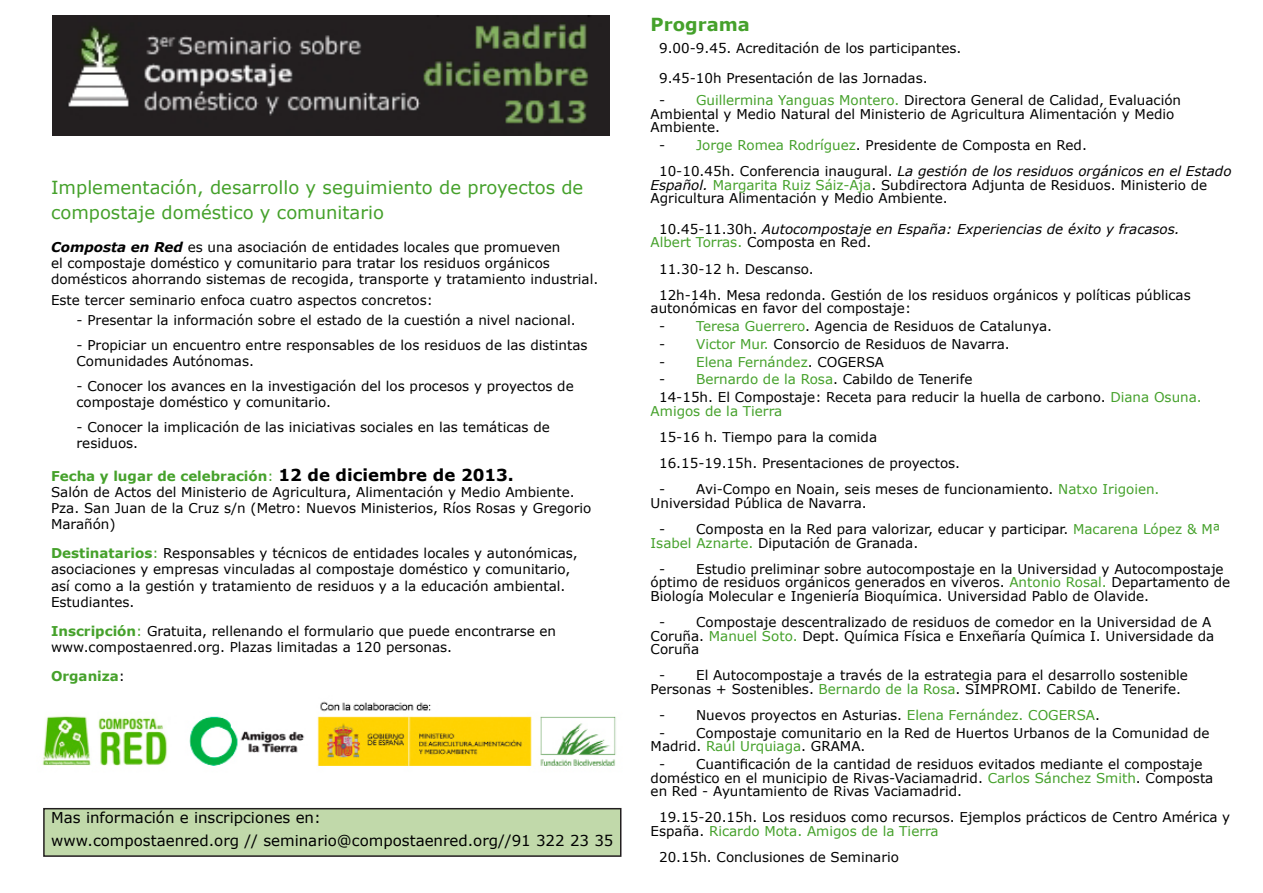
<style>
.page{position:relative;width:1263px;height:893px;background:#fff}
.page>*{position:absolute;margin:0;border:0;box-sizing:border-box;transform-origin:0 0}
.t1{font:18px/25.2px "Verdana";color:#45a12b}
.t2{font:700 18px "Verdana";color:#45a12b}
.t3{font:15px/22.2px "Verdana";color:#000}
.t4{font:13.5px/13.5px "Verdana";color:#000}
.t5{font:italic 13.5px/13.5px "Verdana";color:#000}
.t6{font:13.5px "Verdana";color:#45a12b}
.t7{font:700 13.5px "Verdana";color:#45a12b}
.s1{font-weight:700;font-style:italic}
.s2{font-weight:700;color:#45a12b}
.s3{color:#45a12b}
.s4{font-weight:700;font-size:16.5px}
.s5{font-weight:400;color:#000}
.s6{font-style:italic}
.s7{font-style:normal}
.s8{font-style:normal;color:#45a12b}
.s9{color:#000}
</style>
<div class="page">
<div style="left:43px;top:808px;width:578px;height:49px;background:#c1d9aa;border:2px solid #231f20"></div>
<img style="left:52px;top:15px;width:557px;height:121px">
<img style="left:42px;top:701px;width:574px;height:65px">
<h1 class="t1" style="left:51px;top:174px;width:534px">Implementación, desarrollo y seguimiento de proyectos de compostaje doméstico y comunitario</h1>
<p class="t4" style="left:51px;top:238px;width:549px;line-height:16.2px"><span class="s1">Composta en Red</span> es una asociación de entidades locales que promueven<br>el compostaje doméstico y comunitario para tratar los residuos orgánicos domésticos ahorrando sistemas de recogida, transporte y tratamiento industrial.</p>
<p class="t4" style="left:51px;top:293px;width:383px">Este tercer seminario enfoca cuatro aspectos concretos:</p>
<p class="t4" style="left:77px;top:313px;width:501px">- Presentar la información sobre el estado de la cuestión a nivel nacional.</p>
<p class="t4" style="left:77px;top:337px;width:512px;line-height:16.2px">- Propiciar un encuentro entre responsables de los residuos de las distintas<br>Comunidades Autónomas.</p>
<p class="t4" style="left:77px;top:377px;width:499px;line-height:16.2px">- Conocer los avances en la investigación del los procesos y proyectos de compostaje doméstico y comunitario.</p>
<p class="t4" style="left:77px;top:418px;width:475px;line-height:16.2px">- Conocer la implicación de las iniciativas sociales en las temáticas de residuos.</p>
<p class="t4" style="left:51px;top:467px;width:542px;line-height:16.2px"><span class="s2">Fecha y lugar de celebración</span><span class="s3">:</span> <span class="s4">12 de diciembre de 2013.<br></span>Salón de Actos del Ministerio de Agricultura, Alimentación y Medio Ambiente.<br>Pza. San Juan de la Cruz s/n (Metro: Nuevos Ministerios, Ríos Rosas y Gregorio Marañón)</p>
<p class="t4" style="left:51px;top:545px;width:528px;line-height:16.2px"><span class="s2">Destinatarios</span><span class="s3">:</span> Responsables y técnicos de entidades locales y autonómicas, asociaciones y empresas vinculadas al compostaje doméstico y comunitario, así como a la gestión y tratamiento de residuos y a la educación ambiental.<br>Estudiantes.</p>
<p class="t4" style="left:51px;top:622px;width:507px;line-height:16.2px"><span class="s2">Inscripción</span><span class="s3">:</span> Gratuita, rellenando el formulario que puede encontrarse en www.compostaenred.org. Plazas limitadas a 120 personas.</p>
<p class="t7" style="left:51px;top:667px;width:76px">Organiza<span class="s5">:</span></p>
<p class="t3" style="left:51px;top:806px;width:564px">Mas información e inscripciones en:<br>www.compostaenred.org // seminario@compostaenred.org//91 322 23 35</p>
<h1 class="t2" style="left:651px;top:13px;width:101px">Programa</h1>
<p class="t4" style="left:659px;top:41px;width:304px">9.00-9.45. Acreditación de los participantes.</p>
<p class="t4" style="left:659px;top:71px;width:270px">9.45-10h Presentación de las Jornadas.</p>
<p class="t4" style="left:651px;top:93px;width:532px;text-indent:9px">- <span class="s3">Guillermina Yanguas Montero.</span> Directora General de Calidad, Evaluación<br>Ambiental y Medio Natural del Ministerio de Agricultura Alimentación y Medio<br>Ambiente.</p>
<p class="t4" style="left:659px;top:132px;width:574px;line-height:26.2px">- <span class="s3">Jorge Romea Rodríguez</span>. Presidente de Composta en Red.<br>10-10.45h. Conferencia inaugural. <span class="s6">La gestión de los residuos orgánicos en el Estado</span></p>
<p class="t4" style="left:651px;top:178px;width:558px"><span class="s6">Español.</span> <span class="s3">Margarita Ruiz Sáiz-Aja</span>. Subdirectora Adjunta de Residuos. Ministerio de<br>Agricultura Alimentación y Medio Ambiente.</p>
<p class="t5" style="left:651px;top:222px;width:531px;text-indent:9px"><span class="s7">10.45-11.30h.</span> Autocompostaje en España: Experiencias de éxito y fracasos.<br><span class="s8">Albert Torras.</span> <span class="s7">Composta en Red.</span></p>
<p class="t4" style="left:659px;top:255px;width:533px;line-height:26.2px">11.30-12 h. Descanso.<br>12h-14h. Mesa redonda. Gestión de los residuos orgánicos y políticas públicas</p>
<p class="t4" style="left:651px;top:301px;width:262px">autonómicas en favor del compostaje:</p>
<p class="t4" style="left:659px;top:319px;width:395px">- <span class="s3">Teresa Guerrero</span>. Agencia de Residuos de Catalunya.</p>
<p class="t4" style="left:659px;top:337px;width:352px">- <span class="s3">Victor Mur.</span> Consorcio de Residuos de Navarra.</p>
<p class="t6" style="left:659px;top:353px;width:227px"><span class="s9">-</span> Elena Fernández<span class="s9">. COGERSA</span></p>
<p class="t4" style="left:659px;top:370px;width:544px;line-height:17.7px">- <span class="s3">Bernardo de la Rosa</span>. Cabildo de Tenerife<br>14-15h. El Compostaje: Receta para reducir la huella de carbono. <span class="s3">Diana Osuna.</span></p>
<p class="t6" style="left:651px;top:402px;width:133px">Amigos de la Tierra</p>
<p class="t4" style="left:659px;top:423px;width:302px;line-height:26.2px">15-16 h. Tiempo para la comida<br>16.15-19.15h. Presentaciones de proyectos.</p>
<p class="t4" style="left:651px;top:482px;width:510px;text-indent:9px">- Avi-Compo en Noain, seis meses de funcionamiento. <span class="s3">Natxo Irigoien.<br></span>Universidad Pública de Navarra.</p>
<p class="t4" style="left:651px;top:522px;width:571px;text-indent:9px">- Composta en la Red para valorizar, educar y participar. <span class="s3">Macarena López &amp; Mª<br>Isabel Aznarte.</span> Diputación de Granada.</p>
<p class="t4" style="left:651px;top:562px;width:581px;text-indent:9px">- Estudio preliminar sobre autocompostaje en la Universidad y Autocompostaje óptimo de residuos orgánicos generados en viveros. <span class="s3">Antonio Rosal.</span> Departamento de<br>Biología Molecular e Ingeniería Bioquímica. Universidad Pablo de Olavide.</p>
<p class="t4" style="left:651px;top:615px;width:565px;text-indent:9px">- Compostaje descentralizado de residuos de comedor en la Universidad de A<br>Coruña. <span class="s3">Manuel Soto.</span> Dept. Química Física e Enxeñaría Química I. Universidade da<br>Coruña</p>
<p class="t4" style="left:651px;top:668px;width:539px;text-indent:9px">- El Autocompostaje a través de la estrategia para el desarrollo sostenible<br>Personas + Sostenibles. <span class="s3">Bernardo de la Rosa</span>. SIMPROMI. Cabildo de Tenerife.</p>
<p class="t4" style="left:659px;top:708px;width:442px">- Nuevos proyectos en Asturias. <span class="s3">Elena Fernández. COGERSA</span>.</p>
<p class="t4" style="left:651px;top:726px;width:560px;text-indent:9px">- Compostaje comunitario en la Red de Huertos Urbanos de la Comunidad de<br>Madrid. <span class="s3">Raúl Urquiaga</span>. GRAMA.</p>
<p class="t4" style="left:651px;top:757px;width:564px;text-indent:9px">- Cuantificación de la cantidad de residuos evitados mediante el compostaje doméstico en el municipio de Rivas-Vaciamadrid. <span class="s3">Carlos Sánchez Smith</span>. Composta en Red - Ayuntamiento de Rivas Vaciamadrid.</p>
<p class="t4" style="left:651px;top:810px;width:581px;text-indent:9px">19.15-20.15h. Los residuos como recursos. Ejemplos prácticos de Centro América y<br>España. <span class="s3">Ricardo Mota. Amigos de la Tierra</span></p>
<p class="t4" style="left:659px;top:850px;width:241px">20.15h. Conclusiones de Seminario</p>
</div>
